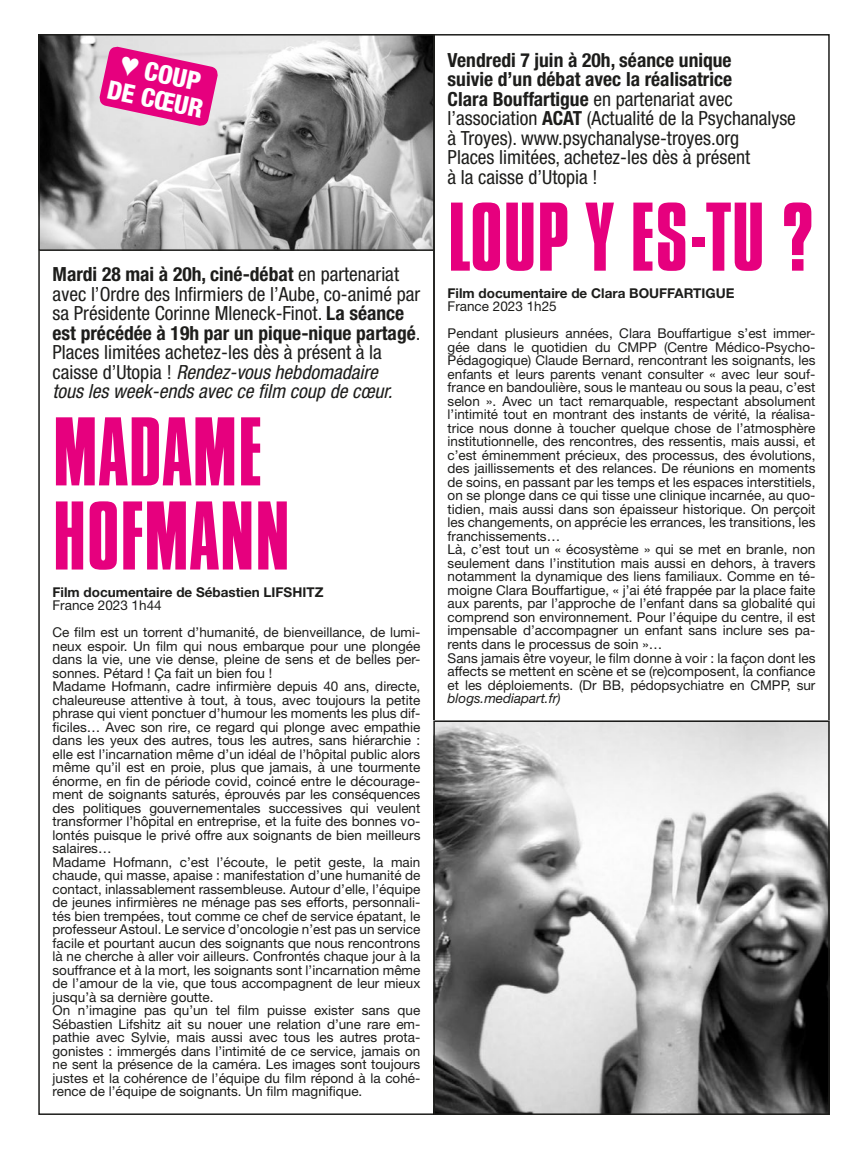
<style>
.page{position:relative;width:851px;height:1149px;background:#fff}
.page>*{position:absolute;margin:0;border:0;box-sizing:border-box;transform-origin:0 0}
.t1{font:102px/84px "Compacta Std";color:#e6007e}
.t2{font:800 condensed 25.8px/25.8px "Helvetica Neue LT Std";color:#fff}
.t3{font:condensed 19.5px/19.5px "Helvetica Neue LT Std";color:#1d1d1b}
.t4{font:13.5px/13.5px "Helvetica Neue LT Std";color:#1d1d1b}
.t5{font:700 13.5px "Helvetica Neue LT Std";color:#1d1d1b}
.t6{font:italic 13.5px "Helvetica Neue LT Std";color:#1d1d1b}
.s1{font-family:"Arial";font-weight:900;font-stretch:normal;font-size:30.9px}
.s2{font-weight:700}
.s3{font-style:italic}
</style>
<div class="page">
<img style="left:41px;top:37px;width:390px;height:211px">
<div style="left:38px;top:34px;width:396px;height:217px;border:2px solid #1d1d1b"></div>
<svg style="left:98px;top:45px;width:121px;height:82px;background:#e44b9f"></svg>
<div style="left:433px;top:34px;width:396px;height:687px;border:2px solid #1d1d1b"></div>
<img style="left:436px;top:723px;width:390px;height:388px">
<div style="left:433px;top:720px;width:396px;height:394px;border:2px solid #1d1d1b"></div>
<h2 class="t2" style="left:116px;top:50px;width:99px;rotate:12deg"><span class="s1">♥</span> COUP<br>DE CŒUR</h2>
<p class="t3" style="left:447px;top:50px;width:350px"><span class="s2">Vendredi 7 juin à 20h, séance unique<br>suivie d’un débat avec la réalisatrice<br>Clara Bouffartigue</span> en partenariat avec l’association <span class="s2">ACAT</span> (Actualité de la Psychanalyse à Troyes). www.psychanalyse-troyes.org<br>Places limitées, achetez-les dès à présent<br>à la caisse d’Utopia !</p>
<h1 class="t1" style="left:447px;top:196px;width:369px">LOUP Y ES-TU ?</h1>
<p class="t5" style="left:447px;top:284px;width:288px">Film documentaire de Clara BOUFFARTIGUE</p>
<p class="t4" style="left:447px;top:292px;width:369px;line-height:27px">France 2023 1h25<br>Pendant plusieurs années, Clara Bouffartigue s’est immer-</p>
<p class="t4" style="left:447px;top:340px;width:369px">gée dans le quotidien du CMPP (Centre Médico-Psycho-Pédagogique) Claude Bernard, rencontrant les soignants, les enfants et leurs parents venant consulter « avec leur souf&shy;france en bandoulière, sous le manteau ou sous la peau, c’est selon ». Avec un tact remarquable, respectant absolument l’intimité tout en montrant des instants de vérité, la réalisa&shy;trice nous donne à toucher quelque chose de l’atmosphère institutionnelle, des rencontres, des ressentis, mais aussi, et c’est éminemment précieux, des processus, des évolutions, des jaillissements et des relances. De réunions en moments de soins, en passant par les temps et les espaces interstitiels, on se plonge dans ce qui tisse une clinique incarnée, au quo&shy;tidien, mais aussi dans son épaisseur historique. On perçoit les changements, on apprécie les errances, les transitions, les franchissements…<br>Là, c’est tout un « écosystème » qui se met en branle, non seulement dans l’institution mais aussi en dehors, à travers notamment la dynamique des liens familiaux. Comme en té&shy;moigne Clara Bouffartigue, « j’ai été frappée par la place faite aux parents, par l’approche de l’enfant dans sa globalité qui comprend son environnement. Pour l’équipe du centre, il est impensable d’accompagner un enfant sans inclure ses pa&shy;rents dans le processus de soin »…<br>Sans jamais être voyeur, le film donne à voir : la façon dont les affects se mettent en scène et se (re)composent, la confiance et les déploiements. (Dr BB, pédopsychiatre en CMPP, sur</p>
<p class="t6" style="left:447px;top:690px;width:115px">blogs.mediapart.fr)</p>
<p class="t3" style="left:53px;top:264px;width:369px"><span class="s2">Mardi 28 mai à 20h, ciné-débat</span> en partenariat avec l’Ordre des Infirmiers de l’Aube, co-animé par sa Présidente Corinne Mleneck-Finot. <span class="s2">La séance est précédée à 19h par un pique-nique partagé</span>.<br>Places limitées achetez-les dès à présent à la caisse d’Utopia ! <span class="s3">Rendez-vous hebdomadaire<br>tous les week-ends avec ce film coup de cœur.</span></p>
<h1 class="t1" style="left:53px;top:411px;width:239px">MADAME<br>HOFMANN</h1>
<p class="t5" style="left:53px;top:583px;width:272px">Film documentaire de Sébastien LIFSHITZ</p>
<p class="t4" style="left:53px;top:591px;width:369px;line-height:27px">France 2023 1h44<br>Ce film est un torrent d’humanité, de bienveillance, de lumi-</p>
<p class="t4" style="left:53px;top:638px;width:369px">neux espoir. Un film qui nous embarque pour une plongée dans la vie, une vie dense, pleine de sens et de belles per&shy;sonnes. Pétard ! Ça fait un bien fou !<br>Madame Hofmann, cadre infirmière depuis 40 ans, directe, chaleureuse attentive à tout, à tous, avec toujours la petite phrase qui vient ponctuer d’humour les moments les plus dif&shy;ficiles… Avec son rire, ce regard qui plonge avec empathie dans les yeux des autres, tous les autres, sans hiérarchie : elle est l’incarnation même d’un idéal de l’hôpital public alors même qu’il est en proie, plus que jamais, à une tourmente énorme, en fin de période covid, coincé entre le décourage&shy;ment de soignants saturés, éprouvés par les conséquences des politiques gouvernementales successives qui veulent transformer l’hôpital en entreprise, et la fuite des bonnes vo&shy;lontés puisque le privé offre aux soignants de bien meilleurs salaires…<br>Madame Hofmann, c’est l’écoute, le petit geste, la main chaude, qui masse, apaise : manifestation d’une humanité de contact, inlassablement rassembleuse. Autour d’elle, l’équipe de jeunes infirmières ne ménage pas ses efforts, personnali&shy;tés bien trempées, tout comme ce chef de service épatant, le professeur Astoul. Le service d’oncologie n’est pas un service facile et pourtant aucun des soignants que nous rencontrons là ne cherche à aller voir ailleurs. Confrontés chaque jour à la souffrance et à la mort, les soignants sont l’incarnation même de l’amour de la vie, que tous accompagnent de leur mieux jusqu’à sa dernière goutte.<br>On n’imagine pas qu’un tel film puisse exister sans que Sébastien Lifshitz ait su nouer une relation d’une rare em&shy;pathie avec Sylvie, mais aussi avec tous les autres prota&shy;gonistes : immergés dans l’intimité de ce service, jamais on ne sent la présence de la caméra. Les images sont toujours justes et la cohérence de l’équipe du film répond à la cohé&shy;rence de l’équipe de soignants. Un film magnifique.</p>
</div>
